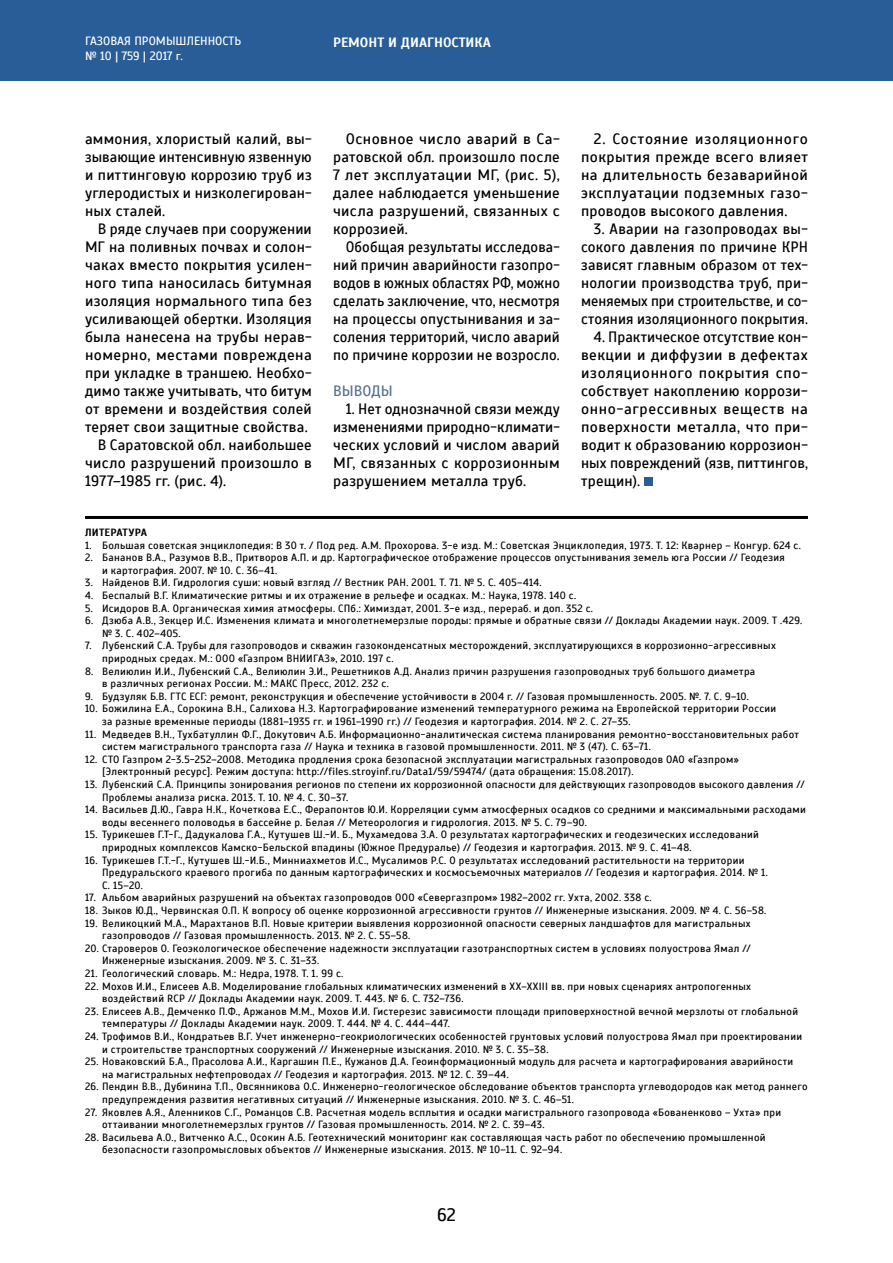
<style>
.page{position:relative;width:893px;height:1263px;background:#fff}
.page>*{position:absolute;margin:0;border:0;box-sizing:border-box;transform-origin:0 0}
.t1{font:18px "Scada";color:#000}
.t2{font:15px/18px "Scada";letter-spacing:.015em;color:#000;text-align:justify}
.t3{font:15px/18px "Scada";letter-spacing:.015em;color:#000;text-align:justify;scale:.96 1}
.t4{font:15px "Scada";color:#54728b}
.t5{font:700 13.5px "Scada";color:#fff}
.t6{font:12px/14.4px "Scada";color:#fff}
.t7{font:10.5px/12.6px "Scada";letter-spacing:.03em;color:#000}
.t8{font:700 10.5px "Scada";letter-spacing:.02em;color:#000}
</style>
<div class="page">
<div style="left:0;top:0;width:893px;height:81px;background:#295d97"></div>
<div style="left:644px;top:477px;width:9px;height:9px;background:#295d97"></div>
<hr style="left:85px;top:516px;width:723px;height:3px;background:#000">
<p class="t6" style="left:85px;top:34px;width:158px">ГАЗОВАЯ ПРОМЫШЛЕННОСТЬ № 10 | 759 | 2017 г.</p>
<p class="t5" style="left:333px;top:34px;width:159px">РЕМОНТ И ДИАГНОСТИКА</p>
<h2 class="t2" style="left:85px;top:130px;width:228px">аммония, хлористый калий, вы&shy;зывающие интенсивную язвенную и питтинговую коррозию труб из углеродистых и низколегирован&shy;ных сталей.</h2>
<h2 class="t2" style="left:98px;top:220px;width:216px">В ряде случаев при сооружении</h2>
<h2 class="t2" style="left:85px;top:238px;width:228px">МГ на поливных почвах и солон-</h2>
<h2 class="t2" style="left:85px;top:256px;width:228px">чаках вместо покрытия усилен-</h2>
<h2 class="t2" style="left:85px;top:274px;width:228px">ного типа наносилась битумная</h2>
<h2 class="t2" style="left:85px;top:292px;width:228px">изоляция нормального типа без</h2>
<h2 class="t2" style="left:85px;top:310px;width:228px">усиливающей обертки. Изоляция</h2>
<h2 class="t2" style="left:85px;top:328px;width:228px">была нанесена на трубы нерав-</h2>
<h2 class="t2" style="left:85px;top:346px;width:228px">номерно, местами повреждена</h2>
<h2 class="t2" style="left:85px;top:364px;width:228px">при укладке в траншею. Необхо-</h2>
<h2 class="t2" style="left:85px;top:382px;width:228px">димо также учитывать, что битум</h2>
<h2 class="t2" style="left:85px;top:400px;width:228px">от времени и воздействия солей</h2>
<h2 class="t2" style="left:85px;top:418px;width:224px">теряет свои защитные свойства.</h2>
<h2 class="t2" style="left:98px;top:436px;width:216px">В Саратовской обл. наибольшее</h2>
<h2 class="t2" style="left:85px;top:454px;width:228px">число разрушений произошло в</h2>
<h2 class="t2" style="left:85px;top:472px;width:143px">1977–1985 гг. (рис. 4).</h2>
<h2 class="t2" style="left:333px;top:130px;width:228px;text-indent:13px">Основное число аварий в Са&shy;ратовской обл. произошло после 7 лет эксплуатации МГ, (рис. 5), далее наблюдается уменьшение числа разрушений, связанных с коррозией.</h2>
<h2 class="t3" style="left:333px;top:238px;width:238px;text-indent:13px">Обобщая результаты исследова&shy;ний причин аварийности газопро&shy;водов в южных областях РФ, можно сделать заключение, что, несмотря на процессы опустынивания и за&shy;соления территорий, число аварий по причине коррозии не возросло.</h2>
<h2 class="t4" style="left:333px;top:382px;width:61px">ВЫВОДЫ</h2>
<h2 class="t2" style="left:333px;top:400px;width:228px;text-indent:13px">1. Нет однозначной связи между изменениями природно-климати&shy;ческих условий и числом аварий МГ, связанных с коррозионным разрушением металла труб.</h2>
<h2 class="t2" style="left:581px;top:130px;width:228px;text-indent:13px">2. Состояние изоляционного покрытия прежде всего влияет на длительность безаварийной эксплуатации подземных газо&shy;проводов высокого давления.</h2>
<h2 class="t2" style="left:581px;top:220px;width:228px;text-indent:13px">3. Аварии на газопроводах вы&shy;сокого давления по причине КРН зависят главным образом от тех&shy;нологии производства труб, при&shy;меняемых при строительстве, и со&shy;стояния изоляционного покрытия.</h2>
<p class="t2" style="left:581px;top:328px;width:228px;text-indent:13px">4. Практическое отсутствие кон&shy;векции и диффузии в дефектах изоляционного покрытия спо&shy;собствует накоплению коррози&shy;онно-агрессивных веществ на поверхности металла, что при&shy;водит к образованию коррозион&shy;ных повреждений (язв, питтингов, трещин).</p>
<p class="t8" style="left:85px;top:526px;width:64px">ЛИТЕРАТУРА</p>
<p class="t7" style="left:85px;top:539px;width:717px">1. Большая советская энциклопедия: В 30 т. / Под ред. А.М. Прохорова. 3-е изд. М.: Советская Энциклопедия, 1973. Т. 12: Кварнер – Конгур. 624 с.</p>
<p class="t7" style="left:102px;top:551px;width:684px;text-indent:-17px">2. Бананов В.А., Разумов В.В., Притворов А.П. и др. Картографическое отображение процессов опустынивания земель юга России // Геодезия и картография. 2007. № 10. С. 36–41.</p>
<p class="t7" style="left:85px;top:577px;width:458px">3. Найденов В.И. Гидрология суши: новый взгляд // Вестник РАН. 2001. Т. 71. № 5. С. 405–414.</p>
<p class="t7" style="left:85px;top:589px;width:493px">4. Беспалый В.Г. Климатические ритмы и их отражение в рельефе и осадках. М.: Наука, 1978. 140 с.</p>
<p class="t7" style="left:85px;top:602px;width:509px">5. Исидоров В.А. Органическая химия атмосферы. СПб.: Химиздат, 2001. 3-е изд., перераб. и доп. 352 с.</p>
<p class="t7" style="left:102px;top:614px;width:702px;text-indent:-17px">6. Дзюба А.В., Зекцер И.С. Изменения климата и многолетнемерзлые породы: прямые и обратные связи // Доклады Академии наук. 2009. Т .429. № 3. С. 402–405.</p>
<p class="t7" style="left:102px;top:640px;width:675px;text-indent:-17px">7. Лубенский С.А. Трубы для газопроводов и скважин газоконденсатных месторождений, эксплуатирующихся в коррозионно-агрессивных природных средах. М.: ООО «Газпром ВНИИГАЗ», 2010. 197 с.</p>
<p class="t7" style="left:102px;top:665px;width:655px;text-indent:-17px">8. Велиюлин И.И., Лубенский С.А., Велиюлин Э.И., Решетников А.Д. Анализ причин разрушения газопроводных труб большого диаметра в различных регионах России. М.: МАКС Пресс, 2012. 232 с.</p>
<p class="t7" style="left:85px;top:690px;width:665px">9. Будзуляк Б.В. ГТС ЕСГ: ремонт, реконструкция и обеспечение устойчивости в 2004 г. // Газовая промышленность. 2005. №. 7. C. 9–10.</p>
<p class="t7" style="left:102px;top:703px;width:676px;text-indent:-17px">10. Божилина Е.А., Сорокина В.Н., Салихова Н.З. Картографирование изменений температурного режима на Европейской территории России за разные временные периоды (1881–1935 гг. и 1961–1990 гг.) // Геодезия и картография. 2014. № 2. С. 27–35.</p>
<p class="t7" style="left:102px;top:728px;width:698px;text-indent:-17px">11. Медведев В.Н., Тухбатуллин Ф.Г., Докутович А.Б. Информационно-аналитическая система планирования ремонтно-восстановительных работ систем магистрального транспорта газа // Наука и техника в газовой промышленности. 2011. № 3 (47). С. 63–71.</p>
<p class="t7" style="left:102px;top:753px;width:638px;text-indent:-17px">12. СТО Газпром 2-3.5-252–2008. Методика продления срока безопасной эксплуатации магистральных газопроводов ОАО «Газпром» [Электронный ресурс]. Режим доступа: http://files.stroyinf.ru/Data1/59/59474/ (дата обращения: 15.08.2017).</p>
<p class="t7" style="left:102px;top:778px;width:704px;text-indent:-17px">13. Лубенский С.А. Принципы зонирования регионов по степени их коррозионной опасности для действующих газопроводов высокого давления //<br>Проблемы анализа риска. 2013. Т. 10. № 4. С. 30–37.</p>
<p class="t7" style="left:102px;top:803px;width:705px;text-indent:-17px">14. Васильев Д.Ю., Гавра Н.К., Кочеткова Е.С., Ферапонтов Ю.И. Корреляции сумм атмосферных осадков со средними и максимальными расходами воды весеннего половодья в бассейне р. Белая // Метеорология и гидрология. 2013. № 5. С. 79–90.</p>
<p class="t7" style="left:102px;top:829px;width:658px;text-indent:-17px">15. Турикешев Г.Т-Г., Дадукалова Г.А., Кутушев Ш.-И. Б., Мухамедова З.А. О результатах картографических и геодезических исследований природных комплексов Камско-Бельской впадины (Южное Предуралье) // Геодезия и картография. 2013. № 9. С. 41–48.</p>
<p class="t7" style="left:102px;top:854px;width:667px;text-indent:-17px">16. Турикешев Г.Т.-Г., Кутушев Ш.-И.Б., Минниахметов И.С., Мусалимов Р.С. О результатах исследований растительности на территории<br>Предуральского краевого прогиба по данным картографических и космосъемочных материалов // Геодезия и картография. 2014. № 1.<br>С. 15–20.</p>
<p class="t7" style="left:85px;top:892px;width:568px">17. Альбом аварийных разрушений на объектах газопроводов ООО «Севергазпром» 1982–2002 гг. Ухта, 2002. 338 с.</p>
<p class="t7" style="left:85px;top:904px;width:683px">18. Зыков Ю.Д., Червинская О.П. К вопросу об оценке коррозионной агрессивности грунтов // Инженерные изыскания. 2009. № 4. С. 56–58.</p>
<p class="t7" style="left:102px;top:917px;width:650px;text-indent:-17px">19. Великоцкий М.А., Марахтанов В.П. Новые критерии выявления коррозионной опасности северных ландшафтов для магистральных газопроводов // Газовая промышленность. 2013. № 2. С. 55–58.</p>
<p class="t7" style="left:102px;top:942px;width:650px;text-indent:-17px">20. Староверов О. Геоэкологическое обеспечение надежности эксплуатации газотранспортных систем в условиях полуострова Ямал //<br>Инженерные изыскания. 2009. № 3. С. 31–33.</p>
<p class="t7" style="left:85px;top:967px;width:260px">21. Геологический словарь. М.: Недра, 1978. Т. 1. 99 с.</p>
<p class="t7" style="left:102px;top:980px;width:650px;text-indent:-17px">22. Мохов И.И., Елисеев А.В. Моделирование глобальных климатических изменений в ХХ–ХХIII вв. при новых сценариях антропогенных воздействий RCP // Доклады Академии наук. 2009. Т. 443. № 6. С. 732–736.</p>
<p class="t7" style="left:102px;top:1005px;width:698px;text-indent:-17px">23. Елисеев А.В., Демченко П.Ф., Аржанов М.М., Мохов И.И. Гистерезис зависимости площади приповерхностной вечной мерзлоты от глобальной температуры // Доклады Академии наук. 2009. Т. 444. № 4. С. 444–447.</p>
<p class="t7" style="left:102px;top:1030px;width:702px;text-indent:-17px">24. Трофимов В.И., Кондратьев В.Г. Учет инженерно-геокриологических особенностей грунтовых условий полуострова Ямал при проектировании и строительстве транспортных сооружений // Инженерные изыскания. 2010. № 3. С. 35–38.</p>
<p class="t7" style="left:102px;top:1055px;width:693px;text-indent:-17px">25. Новаковский Б.А., Прасолова А.И., Каргашин П.Е., Кужанов Д.А. Геоинформационный модуль для расчета и картографирования аварийности на магистральных нефтепроводах // Геодезия и картография. 2013. № 12. С. 39–44.</p>
<p class="t7" style="left:102px;top:1081px;width:707px;text-indent:-17px">26. Пендин В.В., Дубинина Т.П., Овсянникова О.С. Инженерно-геологическое обследование объектов транспорта углеводородов как метод раннего предупреждения развития негативных ситуаций // Инженерные изыскания. 2010. № 3. С. 46–51.</p>
<p class="t7" style="left:102px;top:1106px;width:680px;text-indent:-17px">27. Яковлев А.Я., Аленников С.Г., Романцов С.В. Расчетная модель всплытия и осадки магистрального газопровода «Бованенково – Ухта» при оттаивании многолетнемерзлых грунтов // Газовая промышленность. 2014. № 2. С. 39–43.</p>
<p class="t7" style="left:102px;top:1131px;width:665px;text-indent:-17px">28. Васильева А.О., Витченко А.С., Осокин А.Б. Геотехнический мониторинг как составляющая часть работ по обеспечению промышленной безопасности газопромысловых объектов // Инженерные изыскания. 2013. № 10–11. С. 92–94.</p>
<h1 class="t1" style="left:437px;top:1204px;width:20px">62</h1>
</div>
